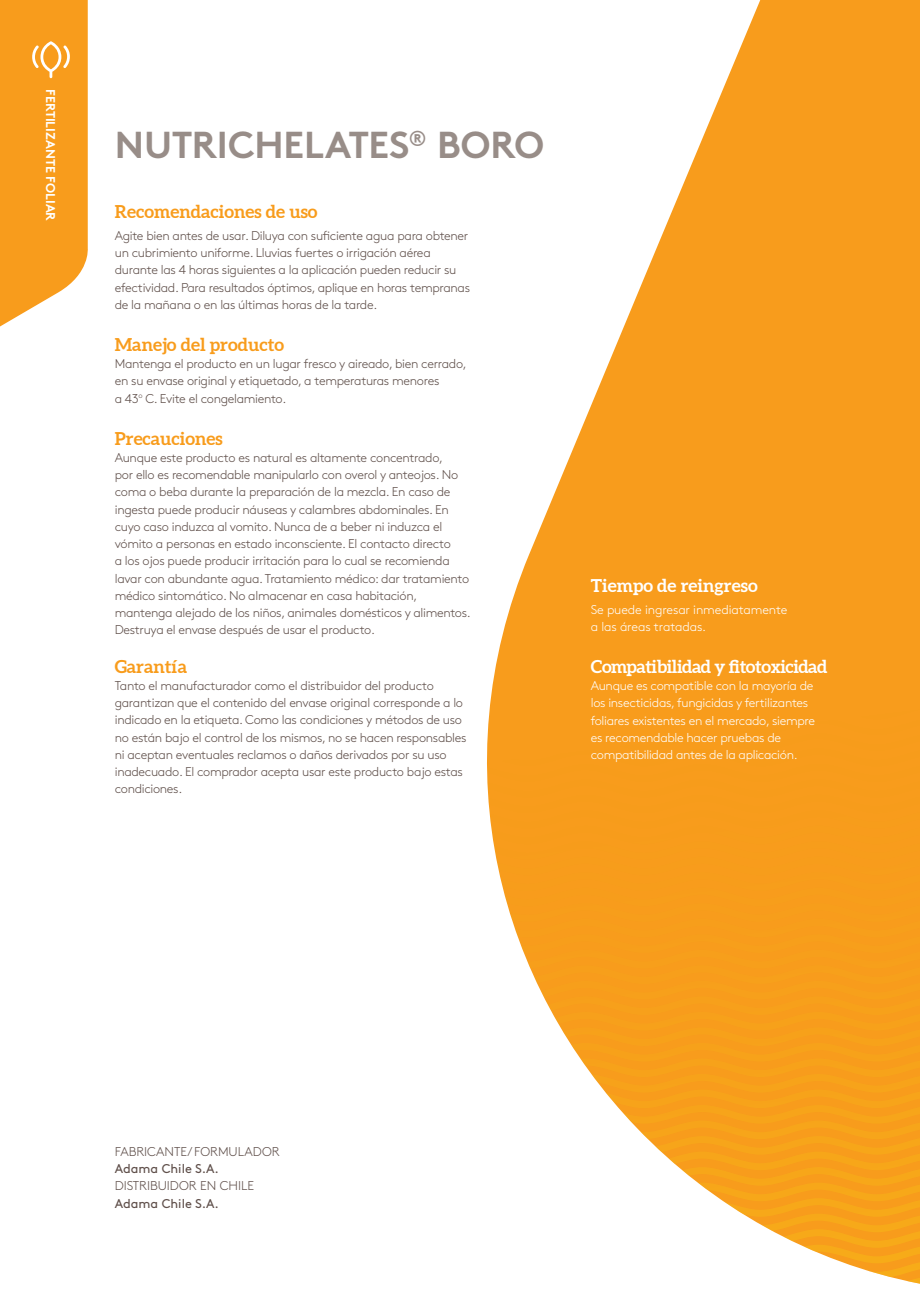
<style>
.page{position:relative;width:920px;height:1290px;background:#fff}
.page>*{position:absolute;margin:0;border:0;box-sizing:border-box;transform-origin:0 0}
.Product_Heading{font:700 37.5px "Brown Std";color:#988d88}
.Body{font:700 18px "Aleo";color:#f89c1c}
.Body-2{font:700 18px "Aleo";letter-spacing:-.025em;color:#fff}
.Green_Subhead{font:700 18px "Aleo";color:#f89c1c}
.Green_Subhead-2{font:700 18px "Aleo";color:#fff}
.Body-3{font:300 12.75px/17.2px "Brown Std";letter-spacing:-.025em;color:#5f4f4a}
.Body-4{font:300 12.75px/17.2px "Brown Std";letter-spacing:-.025em;color:#fff}
.Body-5{font:12.75px/17.2px "Brown Std";color:#5f4f4a}
.Body-6{font:300 12.75px "Brown Std";color:#5f4f4a}
.Product_Category{font:700 12.75px "Brown Std";color:#fff}
.s1{font-weight:300}
</style>
<div class="page">
<svg style="left:490px;top:0;width:430px;height:704px;fill:#f89c1c"></svg>
<svg style="left:487px;top:704px;width:433px;height:580px"></svg>
<svg style="left:0;top:0;width:88px;height:326px;background:#f8a532"></svg>
<p class="Product_Category" style="left:58px;top:89px;width:134px;rotate:90deg">FERTILIZANTE FOLIAR</p>
<p class="Product_Heading" style="left:115px;top:122px;width:431px">NUTRICHELATES<sup>®</sup> BORO</p>
<p class="Green_Subhead" style="left:115px;top:201px;width:204px">Recomendaciones de uso</p>
<p class="Body-3" style="left:115px;top:227px;width:357px">Agite bien antes de usar. Diluya con suficiente agua para obtener un cubrimiento uniforme. Lluvias fuertes o irrigación aérea durante las 4 horas siguientes a la aplicación pueden reducir su efectividad. Para resultados óptimos, aplique en horas tempranas de la mañana o en las últimas horas de la tarde.</p>
<p class="Body" style="left:115px;top:333px;width:171px">Manejo del producto</p>
<p class="Body-3" style="left:115px;top:355px;width:353px">Mantenga el producto en un lugar fresco y aireado, bien cerrado, en su envase original y etiquetado, a temperaturas menores<br>a 43<sup>o</sup> C. Evite el congelamiento.</p>
<p class="Body" style="left:115px;top:427px;width:110px">Precauciones</p>
<p class="Body-3" style="left:115px;top:449px;width:357px">Aunque este producto es natural es altamente concentrado,<br>por ello es recomendable manipularlo con overol y anteojos. No coma o beba durante la preparación de la mezcla. En caso de ingesta puede producir náuseas y calambres abdominales. En cuyo caso induzca al vomito. Nunca de a beber ni induzca el vómito a personas en estado inconsciente. El contacto directo<br>a los ojos puede producir irritación para lo cual se recomienda lavar con abundante agua. Tratamiento médico: dar tratamiento médico sintomático. No almacenar en casa habitación, mantenga alejado de los niños, animales domésticos y alimentos.<br>Destruya el envase después de usar el producto.</p>
<p class="Body" style="left:115px;top:655px;width:74px">Garantía</p>
<p class="Body-3" style="left:115px;top:677px;width:353px">Tanto el manufacturador como el distribuidor del producto garantizan que el contenido del envase original corresponde a lo indicado en la etiqueta. Como las condiciones y métodos de uso no están bajo el control de los mismos, no se hacen responsables ni aceptan eventuales reclamos o daños derivados por su uso inadecuado. El comprador acepta usar este producto bajo estas condiciones.</p>
<p class="Green_Subhead-2" style="left:591px;top:574px;width:168px">Tiempo de reingreso</p>
<p class="Body-4" style="left:591px;top:601px;width:198px">Se puede ingresar inmediatamente</p>
<p class="Body-4" style="left:591px;top:618px;width:117px">a las áreas tratadas.</p>
<p class="Body-2" style="left:591px;top:655px;width:238px">Compatibilidad y fitotoxicidad</p>
<p class="Body-4" style="left:591px;top:677px;width:226px">Aunque es compatible con la mayoría de los insecticidas, fungicidas y fertilizantes foliares existentes en el mercado, siempre es recomendable hacer pruebas de compatibilidad antes de la aplicación.</p>
<p class="Body-6" style="left:115px;top:1144px;width:167px">FABRICANTE/ FORMULADOR</p>
<p class="Body-5" style="left:115px;top:1160px;width:141px">Adama Chile S.A.<br><span class="s1">DISTRIBUIDOR EN CHILE<br></span>Adama Chile S.A.</p>
</div>
